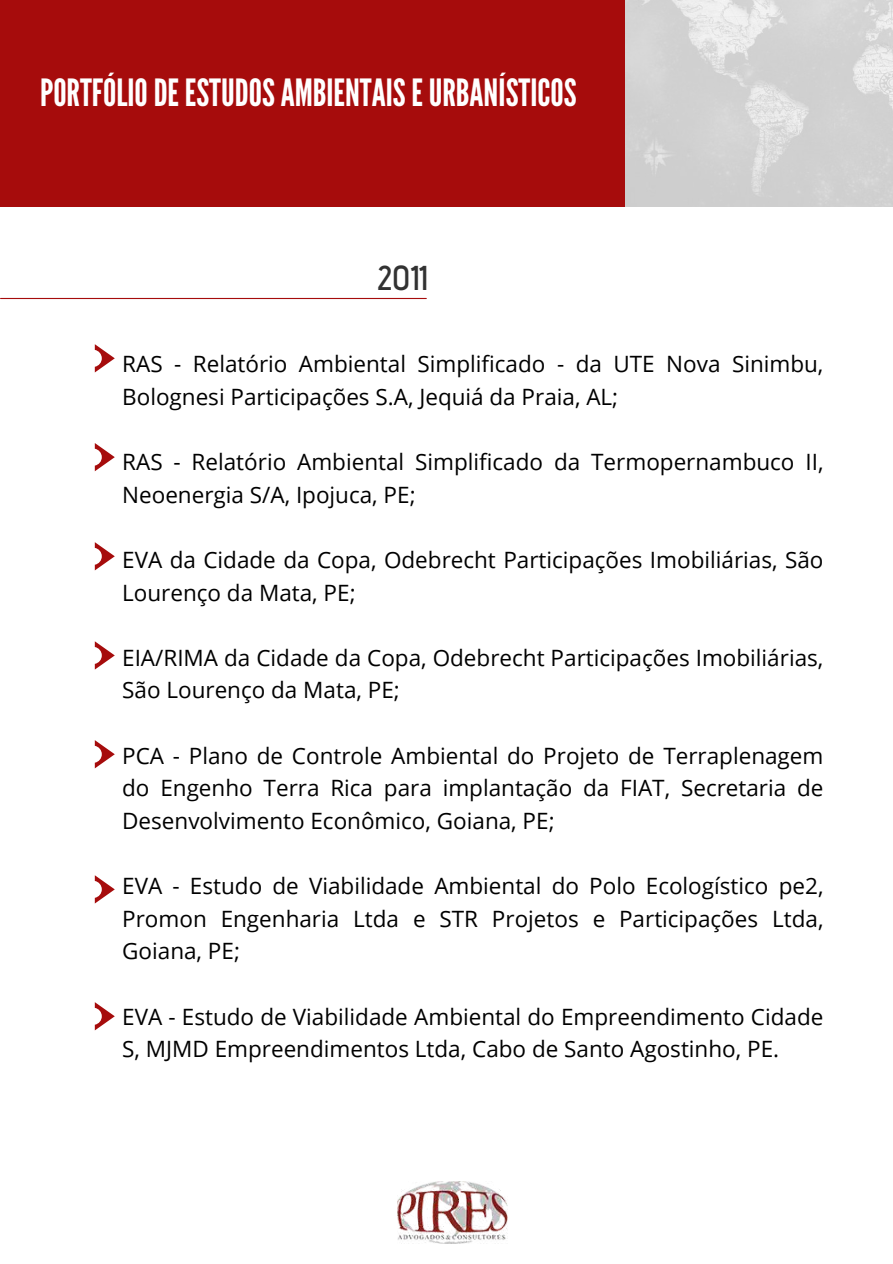
<style>
.page{position:relative;width:893px;height:1264px;background:#fff}
.page>*{position:absolute;margin:0;border:0;box-sizing:border-box;transform-origin:0 0}
.t1{font:37.5px "League Gothic";color:#fff}
.t2{font:600 34.5px "Advent Pro";color:#323232}
.t3{font:22.5px/32.5px "Open Sans";color:#000}
</style>
<div class="page">
<img style="left:624px;top:0;width:268px;height:207px">
<div style="left:0;top:0;width:624px;height:207px;background:#a60c0c"></div>
<img style="left:397px;top:1181px;width:110px;height:62px">
<hr style="left:1px;top:298px;width:425px;height:1px;background:#a60c0c">
<svg style="left:95px;top:344px;width:20px;height:28px"></svg>
<svg style="left:95px;top:443px;width:20px;height:28px"></svg>
<svg style="left:95px;top:542px;width:20px;height:28px"></svg>
<svg style="left:95px;top:641px;width:20px;height:28px"></svg>
<svg style="left:95px;top:740px;width:20px;height:28px"></svg>
<svg style="left:95px;top:875px;width:20px;height:28px"></svg>
<svg style="left:95px;top:1002px;width:20px;height:28px"></svg>
<h1 class="t1" style="left:40px;top:71px;width:538px">PORTFÓLIODE ESTUDOSAMBIENTAISEURBANÍSTICOS</h1>
<h2 class="t2" style="left:378px;top:257px;width:50px">2011</h2>
<p class="t3" style="left:122px;top:347px;width:702px">RAS - Relatório Ambiental Simplificado - da UTE Nova Sinimbu,<br>Bolognesi Participações S.A, Jequiá da Praia, AL;</p>
<p class="t3" style="left:122px;top:445px;width:702px">RAS - Relatório Ambiental Simplificado da Termopernambuco II,<br>Neoenergia S/A, Ipojuca, PE;</p>
<p class="t3" style="left:122px;top:543px;width:702px">EVA da Cidade da Copa, Odebrecht Participações Imobiliárias, São<br>Lourenço da Mata, PE;</p>
<p class="t3" style="left:122px;top:640px;width:702px">EIA/RIMA da Cidade da Copa, Odebrecht Participações Imobiliárias,<br>São Lourenço da Mata, PE;</p>
<p class="t3" style="left:122px;top:738px;width:702px;text-align:justify">PCA - Plano de Controle Ambiental do Projeto de Terraplenagem do Engenho Terra Rica para implantação da FIAT, Secretaria de Desenvolvimento Econômico, Goiana, PE;</p>
<p class="t3" style="left:122px;top:869px;width:702px;text-align:justify">EVA - Estudo de Viabilidade Ambiental do Polo Ecologístico pe2, Promon Engenharia Ltda e STR Projetos e Participações Ltda, Goiana, PE;</p>
<p class="t3" style="left:122px;top:999px;width:702px">EVA - Estudo de Viabilidade Ambiental do Empreendimento Cidade<br>S, MJMD Empreendimentos Ltda, Cabo de Santo Agostinho, PE.</p>
</div>
